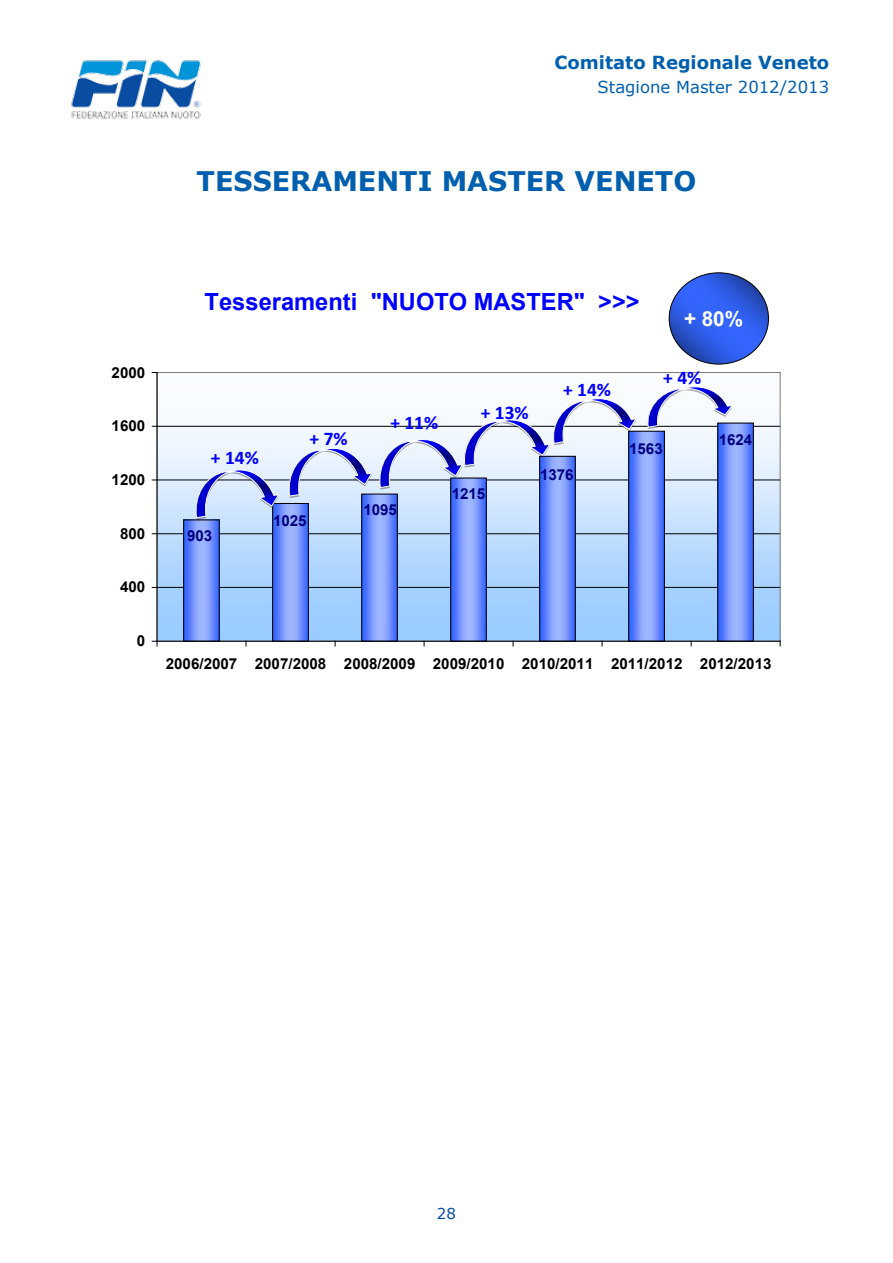
<style>
.page{position:relative;width:893px;height:1263px;background:#fff}
.page>*{position:absolute;margin:0;border:0;box-sizing:border-box;transform-origin:0 0}
.t1{font:700 27px "Verdana";color:#005fae}
.t2{font:700 23.7px "Arial";color:#00f}
.t3{font:700 20.7px "Arial";color:#fff}
.t4{font:700 19.35px "Calibri";color:#00f}
.t5{font:700 18px "Verdana";color:#005fae}
.t6{font:16.5px "Verdana";color:#005fae}
.t7{font:700 15.15px "Arial";color:#000}
.t8{font:700 15.15px "Arial";color:#000080}
.t9{font:15px "Verdana";color:#084da1}
</style>
<div class="page">
<img style="left:71px;top:60px;width:130px;height:59px">
<div style="left:157px;top:373px;width:623px;height:268px;background:linear-gradient(to bottom,#fffffc,#94c8ff)"></div>
<hr style="left:157px;top:587px;width:623px;height:1px;background:#000">
<hr style="left:157px;top:533px;width:623px;height:1px;background:#000">
<hr style="left:157px;top:480px;width:623px;height:1px;background:#000">
<hr style="left:157px;top:426px;width:623px;height:1px;background:#000">
<hr style="left:157px;top:372px;width:623px;height:1px;background:#808080">
<hr style="left:780px;top:372px;width:1px;height:269px;background:#808080">
<svg style="left:185px;top:521px;width:33px;height:118px;background:#7695ff"></svg>
<div style="left:183px;top:519px;width:37px;height:122px;border:1px solid #000"></div>
<svg style="left:274px;top:505px;width:33px;height:134px;background:#7796ff"></svg>
<div style="left:272px;top:503px;width:37px;height:138px;border:1px solid #000"></div>
<svg style="left:363px;top:498px;width:33px;height:141px;background:#7695ff"></svg>
<div style="left:361px;top:493px;width:37px;height:148px;border:1px solid #000"></div>
<svg style="left:452px;top:498px;width:33px;height:141px;background:#7695ff"></svg>
<div style="left:450px;top:477px;width:37px;height:164px;border:1px solid #000"></div>
<svg style="left:541px;top:498px;width:33px;height:141px;background:#7695ff"></svg>
<div style="left:539px;top:456px;width:37px;height:185px;border:1px solid #000"></div>
<svg style="left:630px;top:433px;width:33px;height:206px;background:#7997ff"></svg>
<div style="left:628px;top:431px;width:37px;height:210px;border:1px solid #000"></div>
<svg style="left:719px;top:425px;width:33px;height:214px;background:#7695ff"></svg>
<div style="left:717px;top:423px;width:37px;height:218px;border:1px solid #000"></div>
<hr style="left:157px;top:372px;width:1px;height:269px;background:#000">
<hr style="left:157px;top:641px;width:623px;height:1px;background:#000">
<svg style="left:152px;top:641px;width:6px;height:5px"></svg>
<svg style="left:669px;top:273px;width:99px;height:91px"></svg>
<svg style="left:645px;top:384px;width:89px;height:45px"></svg>
<svg style="left:286px;top:395px;width:352px;height:103px"></svg>
<svg style="left:193px;top:467px;width:87px;height:53px;background:#b2c0ef"></svg>
<p class="t5" style="left:554px;top:50px;width:276px">Comitato Regionale Veneto</p>
<p class="t6" style="left:598px;top:76px;width:233px">Stagione Master 2012/2013</p>
<h1 class="t1" style="left:197px;top:162px;width:501px">TESSERAMENTI MASTER VENETO</h1>
<p class="t7" style="left:112px;top:362px;width:35px">2000</p>
<p class="t7" style="left:112px;top:416px;width:35px">1600</p>
<p class="t7" style="left:112px;top:470px;width:35px">1200</p>
<p class="t7" style="left:120px;top:523px;width:27px">800</p>
<p class="t7" style="left:120px;top:577px;width:27px">400</p>
<p class="t7" style="left:137px;top:631px;width:10px">0</p>
<h2 class="t2" style="left:205px;top:286px;width:437px">Tesseramenti "NUOTO MASTER" &gt;&gt;&gt;</h2>
<p class="t4" style="left:390px;top:410px;width:49px">+ 11%</p>
<p class="t4" style="left:481px;top:400px;width:49px">+ 13%</p>
<p class="t4" style="left:563px;top:377px;width:49px">+ 14%</p>
<h3 class="t3" style="left:684px;top:304px;width:61px">+ 80%</h3>
<p class="t4" style="left:663px;top:365px;width:40px">+ 4%</p>
<p class="t4" style="left:211px;top:445px;width:49px">+ 14%</p>
<p class="t4" style="left:310px;top:426px;width:40px">+ 7%</p>
<p class="t8" style="left:187px;top:525px;width:27px">903</p>
<p class="t8" style="left:273px;top:510px;width:35px">1025</p>
<p class="t8" style="left:363px;top:500px;width:35px">1095</p>
<p class="t8" style="left:452px;top:484px;width:35px">1215</p>
<p class="t8" style="left:540px;top:464px;width:35px">1376</p>
<p class="t8" style="left:629px;top:438px;width:35px">1563</p>
<p class="t8" style="left:719px;top:430px;width:35px">1624</p>
<p class="t7" style="left:166px;top:653px;width:607px">2006/2007 2007/2008 2008/2009 2009/2010 2010/2011 2011/2012 2012/2013</p>
<p class="t9" style="left:437px;top:1203px;width:21px">28</p>
</div>
